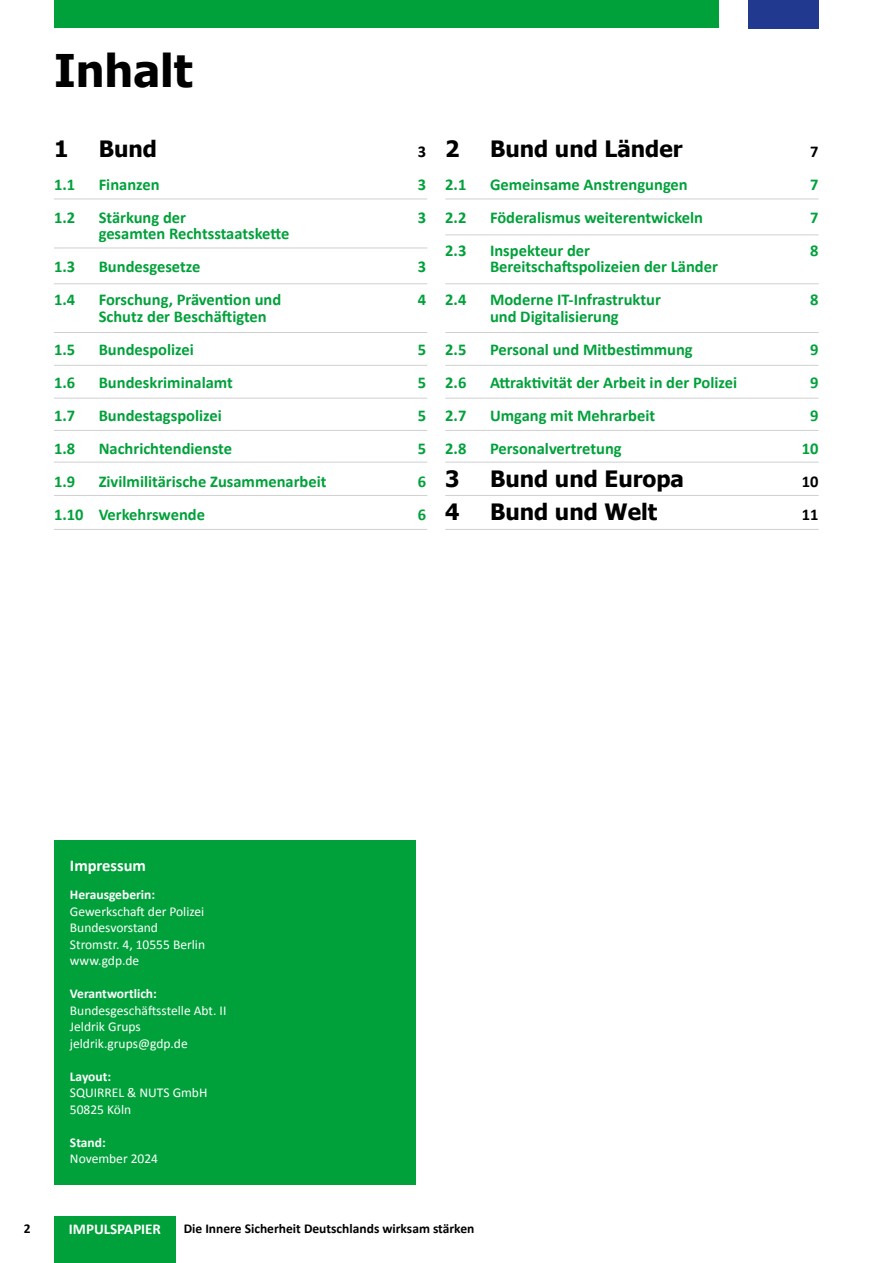
<style>
.page{position:relative;width:893px;height:1263px;background:#fff}
.page>*{position:absolute;margin:0;border:0;box-sizing:border-box;transform-origin:0 0}
.t1{font:700 45px "Tahoma";color:#000}
.t2{font:700 22.5px/33px "Tahoma";color:#000}
.t3{font:700 16.5px/33px "Calibri";color:#00a13a}
.t4{font:700 16.5px "Calibri";color:#fff}
.t5{font:700 16.5px/33px "Calibri";color:#000}
.t6{font:700 15px "Calibri";color:#fff}
.t7{font:13.5px/16.5px "Calibri";color:#fff}
.t8{font:700 13.5px "Calibri";color:#000}
.t9{font:700 13.5px "Calibri";color:#fff}
</style>
<div class="page">
<div style="left:54px;top:840px;width:362px;height:344px;background:#00a13a"></div>
<div style="left:54px;top:1216px;width:122px;height:47px;background:#00a13a"></div>
<div style="left:748px;top:0;width:71px;height:29px;background:#213a8f"></div>
<div style="left:54px;top:0;width:664px;height:28px;background:#00a13a"></div>
<hr style="left:54px;top:199px;width:373px;height:1px;background:#d0d0d0">
<hr style="left:54px;top:248px;width:373px;height:1px;background:#d0d0d0">
<hr style="left:54px;top:283px;width:373px;height:1px;background:#d0d0d0">
<hr style="left:54px;top:332px;width:373px;height:1px;background:#d0d0d0">
<hr style="left:54px;top:365px;width:373px;height:1px;background:#d0d0d0">
<hr style="left:54px;top:398px;width:373px;height:1px;background:#d0d0d0">
<hr style="left:54px;top:430px;width:373px;height:1px;background:#d0d0d0">
<hr style="left:54px;top:495px;width:373px;height:1px;background:#d0d0d0">
<hr style="left:54px;top:529px;width:373px;height:1px;background:#d0d0d0">
<hr style="left:445px;top:199px;width:374px;height:1px;background:#d0d0d0">
<hr style="left:445px;top:234px;width:374px;height:1px;background:#d0d0d0">
<hr style="left:445px;top:283px;width:374px;height:1px;background:#d0d0d0">
<hr style="left:445px;top:332px;width:374px;height:1px;background:#d0d0d0">
<hr style="left:445px;top:365px;width:374px;height:1px;background:#d0d0d0">
<hr style="left:445px;top:398px;width:374px;height:1px;background:#d0d0d0">
<hr style="left:445px;top:430px;width:374px;height:1px;background:#d0d0d0">
<hr style="left:54px;top:462px;width:373px;height:1px;background:#d0d0d0">
<hr style="left:445px;top:462px;width:374px;height:1px;background:#d0d0d0">
<hr style="left:445px;top:495px;width:374px;height:1px;background:#d0d0d0">
<hr style="left:445px;top:529px;width:374px;height:1px;background:#d0d0d0">
<h1 class="t1" style="left:54px;top:39px;width:140px">Inhalt</h1>
<h2 class="t2" style="left:54px;top:131px;width:16px">1</h2>
<p class="t3" style="left:54px;top:168px;width:23px">1.1<br>1.2</p>
<p class="t3" style="left:54px;top:250px;width:23px">1.3<br>1.4</p>
<p class="t3" style="left:54px;top:333px;width:31px">1.5<br>1.6<br>1.7<br>1.8<br>1.9<br>1.10</p>
<h2 class="t2" style="left:99px;top:131px;width:60px">Bund</h2>
<p class="t3" style="left:99px;top:168px;width:89px">Finanzen<br>Stärkung der</p>
<p class="t3" style="left:99px;top:217px;width:192px">gesamten Rechtsstaatskette<br>Bundesgesetze<br>Forschung, Prävention und</p>
<p class="t3" style="left:99px;top:300px;width:229px">Schutz der Beschäftigten<br>Bundespolizei<br>Bundeskriminalamt<br>Bundestagspolizei<br>Nachrichtendienste<br>Zivilmilitärische Zusammenarbeit<br>Verkehrswende</p>
<p class="t5" style="left:418px;top:135px;width:10px">3</p>
<p class="t3" style="left:418px;top:168px;width:10px">3<br>3</p>
<p class="t3" style="left:418px;top:250px;width:10px">3<br>4</p>
<p class="t3" style="left:418px;top:333px;width:10px;text-align:justify">5<br>5<br>5<br>5<br>6<br>6</p>
<h2 class="t2" style="left:445px;top:131px;width:16px">2</h2>
<p class="t3" style="left:445px;top:168px;width:23px;text-align:justify">2.1<br>2.2<br>2.3</p>
<p class="t3" style="left:445px;top:283px;width:23px">2.4</p>
<p class="t3" style="left:445px;top:333px;width:23px;text-align:justify">2.5<br>2.6<br>2.7<br>2.8</p>
<h2 class="t2" style="left:445px;top:461px;width:16px">3<br>4</h2>
<h2 class="t2" style="left:490px;top:131px;width:194px">Bund und Länder</h2>
<p class="t3" style="left:490px;top:168px;width:215px">Gemeinsame Anstrengungen<br>Föderalismus weiterentwickeln<br>Inspekteur der</p>
<p class="t3" style="left:490px;top:250px;width:229px">Bereitschaftspolizeien der Länder<br>Moderne IT-Infrastruktur</p>
<p class="t3" style="left:490px;top:300px;width:249px">und Digitalisierung<br>Personal und Mitbestimmung<br>Attraktivität der Arbeit in der Polizei<br>Umgang mit Mehrarbeit<br>Personalvertretung</p>
<h2 class="t2" style="left:490px;top:461px;width:196px">Bund und Europa<br>Bund und Welt</h2>
<p class="t5" style="left:810px;top:135px;width:10px">7</p>
<p class="t3" style="left:810px;top:168px;width:10px;text-align:justify">7<br>7<br>8</p>
<p class="t3" style="left:810px;top:283px;width:10px">8</p>
<p class="t3" style="left:802px;top:333px;width:18px;text-align:center">9<br>9<br>9<br>10</p>
<p class="t5" style="left:802px;top:465px;width:18px">10<br>11</p>
<p class="t4" style="left:70px;top:855px;width:78px">Impressum</p>
<p class="t9" style="left:70px;top:886px;width:87px">Herausgeberin:</p>
<p class="t7" style="left:70px;top:903px;width:137px">Gewerkschaft der Polizei<br>Bundesvorstand<br>Stromstr. 4, 10555 Berlin www.gdp.de</p>
<p class="t9" style="left:70px;top:985px;width:89px">Verantwortlich:</p>
<p class="t7" style="left:70px;top:1002px;width:158px">Bundesgeschäftsstelle Abt. II<br>Jeldrik Grups jeldrik.grups@gdp.de</p>
<p class="t9" style="left:70px;top:1068px;width:43px">Layout:</p>
<p class="t7" style="left:70px;top:1085px;width:139px">SQUIRREL &amp; NUTS GmbH<br>50825 Köln</p>
<p class="t9" style="left:70px;top:1134px;width:37px">Stand:</p>
<p class="t7" style="left:70px;top:1151px;width:90px">November 2024</p>
<p class="t8" style="left:24px;top:1220px;width:8px">2</p>
<p class="t6" style="left:69px;top:1220px;width:94px">IMPULSPAPIER</p>
<p class="t8" style="left:184px;top:1220px;width:292px">Die Innere Sicherheit Deutschlands wirksam stärken</p>
</div>
